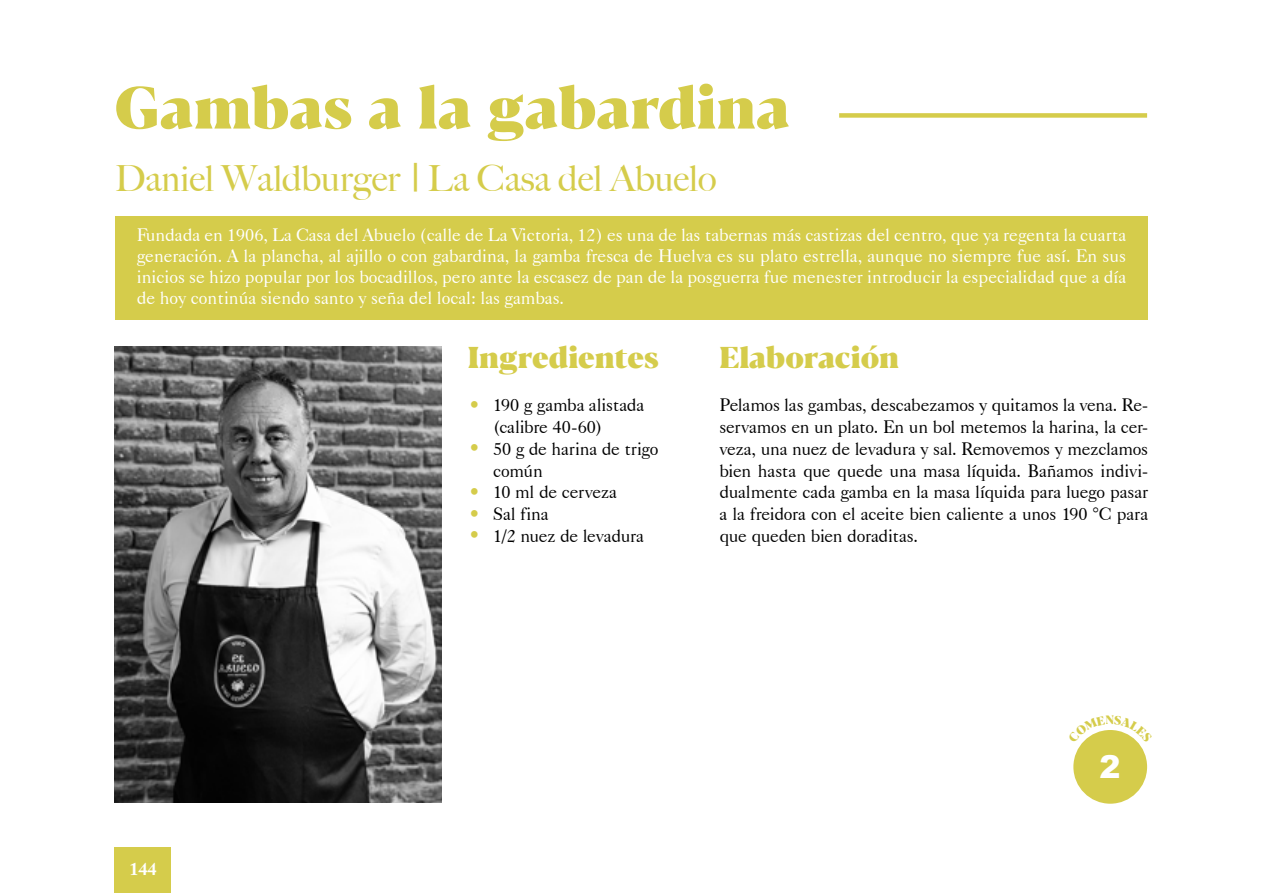
<style>
.page{position:relative;width:1263px;height:893px;background:#fff}
.page>*{position:absolute;margin:0;border:0;box-sizing:border-box;transform-origin:0 0}
.t1{font:800 59.25px "Blacker Display";color:#d5cc4b}
.t2{font:500 36px "Big Caslon";color:#d5cc4b}
.t3{font:900 31.5px "Arial";color:#fff}
.t4{font:800 30px "Blacker Display";letter-spacing:-.005em;color:#d5cc4b}
.t5{font:18px/21.8px "Caslon 540 BT";letter-spacing:-.01em;color:#000}
.t6{font:18px/21px "Caslon 540 BT";color:#fff;text-align:justify}
.t7{font:700 18px "Adobe Caslon";color:#fff}
.s1{font-size:22.5px;color:#d5cc4b}
</style>
<div class="page">
<div style="left:115px;top:848px;width:56px;height:45px;background:#d5cc4b"></div>
<img style="left:115px;top:346px;width:326px;height:457px">
<div style="left:1073px;top:730px;width:74px;height:74px;background:#d5cc4b;border-radius:50%"></div>
<div style="left:115px;top:217px;width:1032px;height:103px;background:#d5cc4b"></div>
<div style="left:839px;top:113px;width:308px;height:5px;background:#d5cc4b"></div>
<svg style="left:1082px;top:730px;width:57px;height:13px"></svg>
<h1 class="t1" style="left:115px;top:84px;width:677px">Gambas a la gabardina</h1>
<h2 class="t2" style="left:115px;top:157px;width:603px">Daniel Waldburger | La Casa del Abuelo</h2>
<p class="t6" style="left:137px;top:226px;width:991px">Fundada en 1906, La Casa del Abuelo (calle de La Victoria, 12) es una de las tabernas más castizas del centro, que ya regenta la cuarta generación. A la plancha, al ajillo o con gabardina, la gamba fresca de Huelva es su plato estrella, aunque no siempre fue así. En sus inicios se hizo popular por los bocadillos, pero ante la escasez de pan de la posguerra fue menester introducir la especialidad que a día de hoy continúa siendo santo y seña del local: las gambas.</p>
<p class="t7" style="left:129px;top:862px;width:28px">144</p>
<h3 class="t4" style="left:468px;top:345px;width:193px">Ingredientes</h3>
<p class="t5" style="left:493px;top:396px;width:152px;text-indent:-26px"><span class="s1">•</span> 190 g gamba alistada (calibre 40-60)</p>
<p class="t5" style="left:493px;top:439px;width:167px;text-indent:-26px"><span class="s1">•</span> 50 g de harina de trigo común</p>
<p class="t5" style="left:468px;top:483px;width:151px"><span class="s1">•</span> 10 ml de cerveza</p>
<p class="t5" style="left:468px;top:504px;width:82px"><span class="s1">•</span> Sal fina</p>
<p class="t5" style="left:468px;top:526px;width:178px"><span class="s1">•</span> 1/2 nuez de levadura</p>
<h3 class="t4" style="left:719px;top:345px;width:181px">Elaboración</h3>
<p class="t5" style="left:719px;top:396px;width:430px;text-align:justify">Pelamos las gambas, descabezamos y quitamos la vena. Re&shy;servamos en un plato. En un bol metemos la harina, la cer&shy;veza, una nuez de levadura y sal. Removemos y mezclamos bien hasta que quede una masa líquida. Bañamos indivi&shy;dualmente cada gamba en la masa líquida para luego pasar a la freidora con el aceite bien caliente a unos 190 °C para que queden bien doraditas.</p>
<h3 class="t3" style="left:1099px;top:749px;width:23px">2</h3>
</div>
